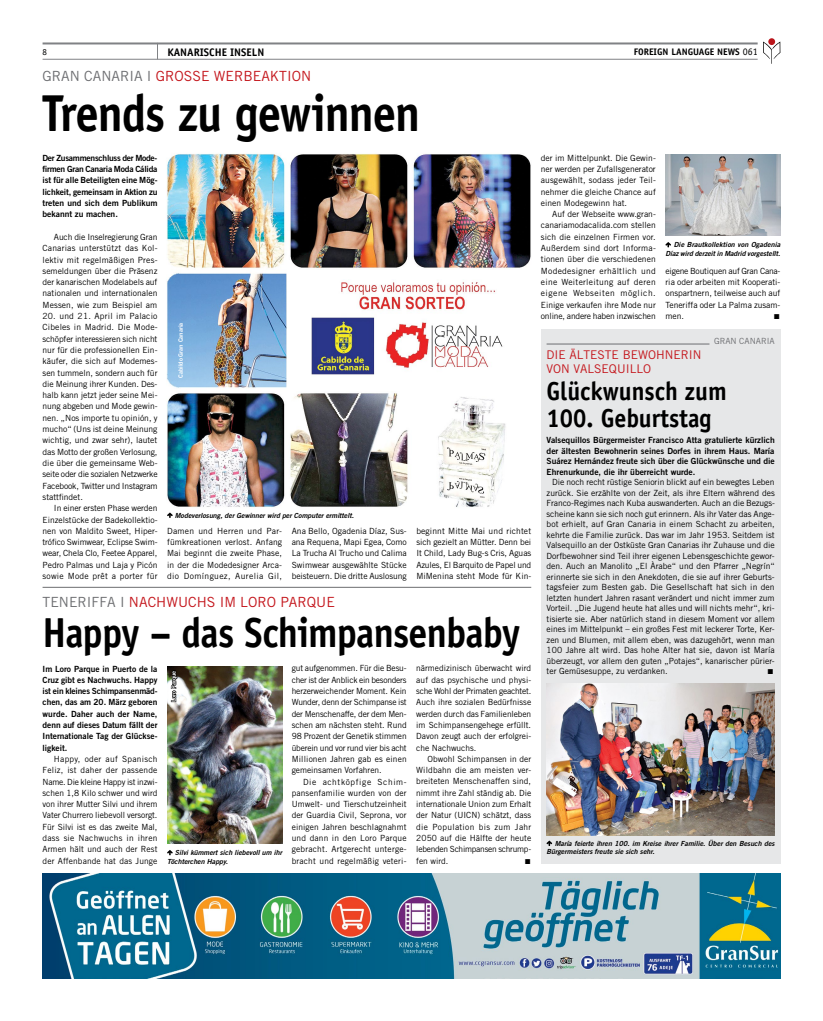
<style>
.page{position:relative;width:823px;height:1021px;background:#fff}
.page>*{position:absolute;margin:0;border:0;box-sizing:border-box;transform-origin:0 0}
.t1{font:700 52px "Officina Sans Std";letter-spacing:-.025em;color:#000;scale:.9 1}
.t2{font:700 42px "Officina Sans Std";letter-spacing:-.025em;color:#000;scale:.9 1}
.t3{font:700 26px/27px "Officina Sans Std";color:#000;scale:.92 1}
.t4{font:14px "Trade Gothic LT Std";color:#c4161c}
.t5{font:12px/14.4px "Trade Gothic LT Std";color:#c4161c}
.t6{font:700 11px "Officina Sans Std";color:#000}
.t7{font:700 9.5px "Officina Sans Std";color:#000}
.t8{font:9px "Officina Sans Std";color:#000}
.t9{font:8.5px/11.3px "Trade Gothic LT Std";color:#000;text-align:justify}
.t10{font:8.5px/11.3px "Trade Gothic LT Std Bd 2";color:#000;text-align:justify}
.t11{font:8.5px "Trade Gothic LT Std";color:#6d6e71}
.t12{font:7px/8.4px "Trade Gothic LT Std Bd 2 Obl";color:#000}
.t13{font:7px "Zapf Dingbats Std";color:#000}
.t14{font:6px "Trade Gothic LT Std Bd 2";color:#fff}
.s1{font-weight:400;font-size:10px}
.s2{color:#6d6e71}
</style>
<div class="page">
<svg style="left:157px;top:44px;width:1px;height:15px"></svg>
<hr style="left:43px;top:59px;width:714px;height:1px;background:#808285">
<hr style="left:43px;top:42px;width:714px;height:2px;background:#808285">
<svg style="left:763px;top:42px;width:17px;height:22px"></svg>
<svg style="left:767px;top:38px;width:7px;height:7px"></svg>
<img style="left:167px;top:153px;width:364px;height:354px">
<img style="left:665px;top:155px;width:115px;height:81px">
<img style="left:167px;top:666px;width:115px;height:177px">
<div style="left:540px;top:329px;width:240px;height:534px;background:#e6e7e8"></div>
<hr style="left:546px;top:344px;width:163px;height:1px;background:#6d6e71">
<img style="left:546px;top:683px;width:228px;height:152px">
<svg style="left:546px;top:840px;width:5px;height:6px"></svg>
<svg style="left:170px;top:669px;width:8px;height:33px"></svg>
<svg style="left:167px;top:850px;width:5px;height:5px"></svg>
<svg style="left:167px;top:512px;width:5px;height:6px"></svg>
<svg style="left:665px;top:242px;width:5px;height:5px"></svg>
<hr style="left:43px;top:587px;width:488px;height:1px;background:#6d6e71">
<img style="left:43px;top:873px;width:737px;height:105px">
<p class="t8" style="left:43px;top:47px;width:6px">8</p>
<p class="t6" style="left:167px;top:45px;width:7px">kanari</p>
<p class="t6" style="left:204px;top:45px;width:12px">sche</p>
<p class="t6" style="left:230px;top:45px;width:23px">inseln</p>
<p class="t7" style="left:633px;top:46px;width:125px">FOREIGN LANGUAGE NEWS <span class="s1">061</span></p>
<h3 class="t4" style="left:43px;top:68px;width:270px"><span class="s2">Gran Canaria I</span> GroSSe Werbeaktion</h3>
<h1 class="t1" style="left:43px;top:81px;width:421px">Trends zu gewinnen</h1>
<p class="t10" style="left:43px;top:152px;width:116px">Der Zusammenschluss der Mode&shy;firmen Gran Canaria Moda Cálida ist für alle Beteiligten eine Mög&shy;lichkeit, gemeinsam in Aktion zu treten und sich dem Publikum bekannt zu machen.</p>
<p class="t9" style="left:43px;top:231px;width:116px;text-indent:11px">Auch die I nselregierung Gran Canarias unterstützt das Kol&shy;lektiv mit regelmäßigen Pres&shy;semeldungen über die Präsenz der kanarischen Modelabels auf nationalen und internationalen Messen, wie zum Beispiel am</p>
<p class="t9" style="left:43px;top:310px;width:116px">20. und 21. April im Palacio Cibeles in Madrid. Die Mode&shy;schöpfer interessieren sich nicht nur für die professionellen Ein&shy;käufer, die sich auf Modemes&shy;sen tummeln, sondern auch für die Meinung ihrer Kunden. Des&shy;halb kann jetzt jeder seine Mei&shy;nung abgeben und Mode gewin&shy;nen. „Nos importe tu opinión, y mucho“ (U ns ist deine Meinung wichtig, und zwar sehr), lautet das M otto der großen Verlosung, die über die gemeinsame Web&shy;seite oder die sozialen N etzwerke Facebook, Twitter und I nstagram stattfindet.</p>
<p class="t9" style="left:43px;top:502px;width:116px;text-indent:11px">I n einer ersten Phase werden Einzelstücke der Badekollektio&shy;nen von Maldito Sweet, H iper&shy;trófico Swimwear, Eclipse Swim&shy;wear, Chela Clo, Feetee Apparel, Pedro Palmas und Laja y Picón sowie M ode prêt a porter für</p>
<p class="t14" style="left:177px;top:378px;width:57px;rotate:-90deg">Cabildo Gran Canaria</p>
<p class="t12" style="left:175px;top:511px;width:180px">Modeverlosung, der Gewinner wird per Computer ermittelt.</p>
<p class="t9" style="left:167px;top:525px;width:116px">Damen und Herren und Par&shy;fümkreationen verlost. Anfang Mai beginnt die zweite Phase, in der die Modedesigner Arca&shy;dio Domínguez, Aurelia Gil,</p>
<p class="t9" style="left:291px;top:525px;width:116px">Ana Bello, Ogadenia Díaz, Sus&shy;ana Requena, Mapi Egea, Como La Trucha Al Trucho und Calima Swimwear ausgewählte Stücke beisteuern. Die dritte Auslosung</p>
<p class="t9" style="left:416px;top:525px;width:116px">beginnt M itte Mai und richtet sich gezielt an M ütter. Denn bei It Child, Lady B ug-s Cris, Aguas Azules, El Barquito de Papel und M iMenina steht Mode für Kin-</p>
<h3 class="t4" style="left:43px;top:593px;width:294px"><span class="s2">Teneriffa I</span> Nachwuchs im Loro Parque</h3>
<h2 class="t2" style="left:43px;top:606px;width:532px">Happy – das Schimpansenbaby</h2>
<p class="t14" style="left:170px;top:702px;width:33px;rotate:-90deg">Loro Parque</p>
<p class="t9" style="left:416px;top:662px;width:116px">närmedizinisch überwacht wird auf das psychische und physi&shy;sche Wohl der Primaten geachtet.<br>Auch ihre sozialen Bedürfnisse werden durch das Familienleben im Schimpansengehege erfüllt.<br>Davon zeugt auch der erfolgrei&shy;che Nachwuchs.</p>
<p class="t9" style="left:416px;top:753px;width:116px;text-indent:11px">Obwohl Schimpansen in der Wildbahn die am meisten ver&shy;breiteten Menschenaffen sind, nimmt ihre Zahl ständig ab. Die internationale U nion zum Erhalt der Natur (UI CN ) schätzt, dass die Population bis zum Jahr 2050 auf die Hälfte der heute lebenden Schimpansen schrump&shy;fen wird.</p>
<p class="t9" style="left:291px;top:662px;width:116px">gut aufgenommen. Für die Besu&shy;cher ist der Anblick ein besonders herzerweichender Moment. Kein Wunder, denn der Schimpanse ist der Menschenaffe, der dem Men&shy;schen am nächsten steht. R und 98 Prozent der Genetik stimmen überein und vor rund vier bis acht M illionen Jahren gab es einen gemeinsamen Vorfahren.</p>
<p class="t9" style="left:291px;top:775px;width:116px;text-indent:11px">Die achtköpfige Schim&shy;pansenfamilie wurden von der U mwelt- und Tierschutzeinheit der Guardia Civil, Seprona, vor einigen Jahren beschlagnahmt und dann in den Loro Parque gebracht. Artgerecht unterge&shy;bracht und regelmäßig veteri-</p>
<p class="t10" style="left:43px;top:662px;width:116px">Im Loro Parque in Puerto de la Cruz gibt es Nachwuchs. Happy ist ein kleines Schimpansenmäd&shy;chen, das am 20. März geboren wurde. Daher auch der Name, denn auf dieses Datum fällt der Internationale Tag der Glückse&shy;ligkeit.</p>
<p class="t9" style="left:43px;top:753px;width:116px;text-indent:11px">Happy, oder auf Spanisch Feliz, ist daher der passende Name. Die kleine Happy ist inzwi&shy;schen 1,8 Kilo schwer und wird von ihrer M utter Silvi und ihrem Vater Churrero liebevoll versorgt.<br>Für Silvi ist es das zweite Mal, dass sie Nachwuchs in ihren Armen hält und auch der Rest der Affenbande hat das Junge</p>
<p class="t12" style="left:167px;top:848px;width:116px;text-indent:8px">Silvi kümmert sich liebevoll um ihr<br>Töchterchen Happy.</p>
<p class="t13" style="left:525px;top:858px;width:7px">■</p>
<p class="t9" style="left:540px;top:152px;width:116px">der im M ittelpunkt. Die Gewin&shy;ner werden per Zufallsgenerator ausgewählt, sodass jeder Teil&shy;nehmer die gleiche Chance auf einen Modegewinn hat.</p>
<p class="t9" style="left:540px;top:208px;width:116px;text-indent:11px">Auf der Webseite www.gran&shy;canariamodacalida.com stellen sich die einzelnen Firmen vor.<br>Außerdem sind dort I nforma&shy;tionen über die verschiedenen Modedesigner erhältlich und eine Weiterleitung auf deren eigene Webseiten möglich.<br>Einige verkaufen ihre Mode nur online, andere haben inzwischen</p>
<p class="t12" style="left:665px;top:241px;width:116px;text-align:right">Die Brautkollektion von Ogadenia<br>Díaz wird derzeit in Madrid vorgestellt.</p>
<p class="t9" style="left:665px;top:265px;width:116px">eigene Boutiquen auf Gran Cana&shy;ria oder arbeiten mit Kooperati&shy;onspartnern, teilweise auch auf Teneriffa oder La Palma zusam&shy;men.</p>
<p class="t13" style="left:773px;top:313px;width:7px">■</p>
<p class="t11" style="left:713px;top:336px;width:62px">gran canaria</p>
<h3 class="t5" style="left:546px;top:347px;width:156px">Die älteste B ewohnerin von Vals equillo</h3>
<h3 class="t3" style="left:546px;top:377px;width:197px">Glückwunsch zum<br>100. Geburtstag</h3>
<p class="t10" style="left:546px;top:435px;width:229px;line-height:10.5px">Valsequillos Bürgermeister Francisco Atta gratulierte kürzlich der ältesten Bewohnerin seines Dorfes in ihrem Haus. María Suárez Hernández freute sich über die Glückwünsche und die Ehrenurkunde, die ihr überreicht wurde.</p>
<p class="t9" style="left:546px;top:477px;width:230px;line-height:10.5px;text-indent:6px">Die noch recht rüstige Seniorin blickt auf ein bewegtes Leben zurück. Sie erzählte von der Zeit, als ihre Eltern während des Franco-Regimes nach Kuba auswanderten. Auch an die Bezugs&shy;scheine kann sie sich noch gut erinnern. Als ihr Vater das Ange&shy;bot erhielt, auf Gran Canaria in einem Schacht zu arbeiten, kehrte die Familie zurück. Das war im Jahr 1953. Seitdem ist Valsequillo an der Ostküste Gran Canarias ihr Zuhause und die Dorfbewohner sind Teil ihrer eigenen Lebensgeschichte gewor&shy;den. Auch an Manolito „El Àrabe“ und den Pfarrer „Negrín“ erinnerte sie sich in den Anekdoten, die sie auf ihrer Geburts&shy;tagsfeier zum Besten gab. Die Gesellschaft hat sich in den letzten hundert Jahren rasant verändert und nicht immer zum Vorteil. „Die Jugend heute hat alles und will nichts mehr“, kri&shy;tisierte sie. Aber natürlich stand in diesem Moment vor allem eines im M ittelpunkt – ein großes Fest mit leckerer Torte, Ker&shy;zen und B lumen, mit allem eben, was dazugehört, wenn man 100 Jahre alt wird. Das hohe Alter hat sie, davon ist María überzeugt, vor allem den guten „Potajes“, kanarischer pürier&shy;ter Gemüsesuppe, zu verdanken.</p>
<p class="t13" style="left:767px;top:668px;width:7px">■</p>
<p class="t12" style="left:546px;top:839px;width:229px;text-indent:8px">María feierte ihren 100. im Kreise ihrer Familie. Über den Besuch des<br>Bürgermeisters freute sie sich sehr.</p>
</div>
